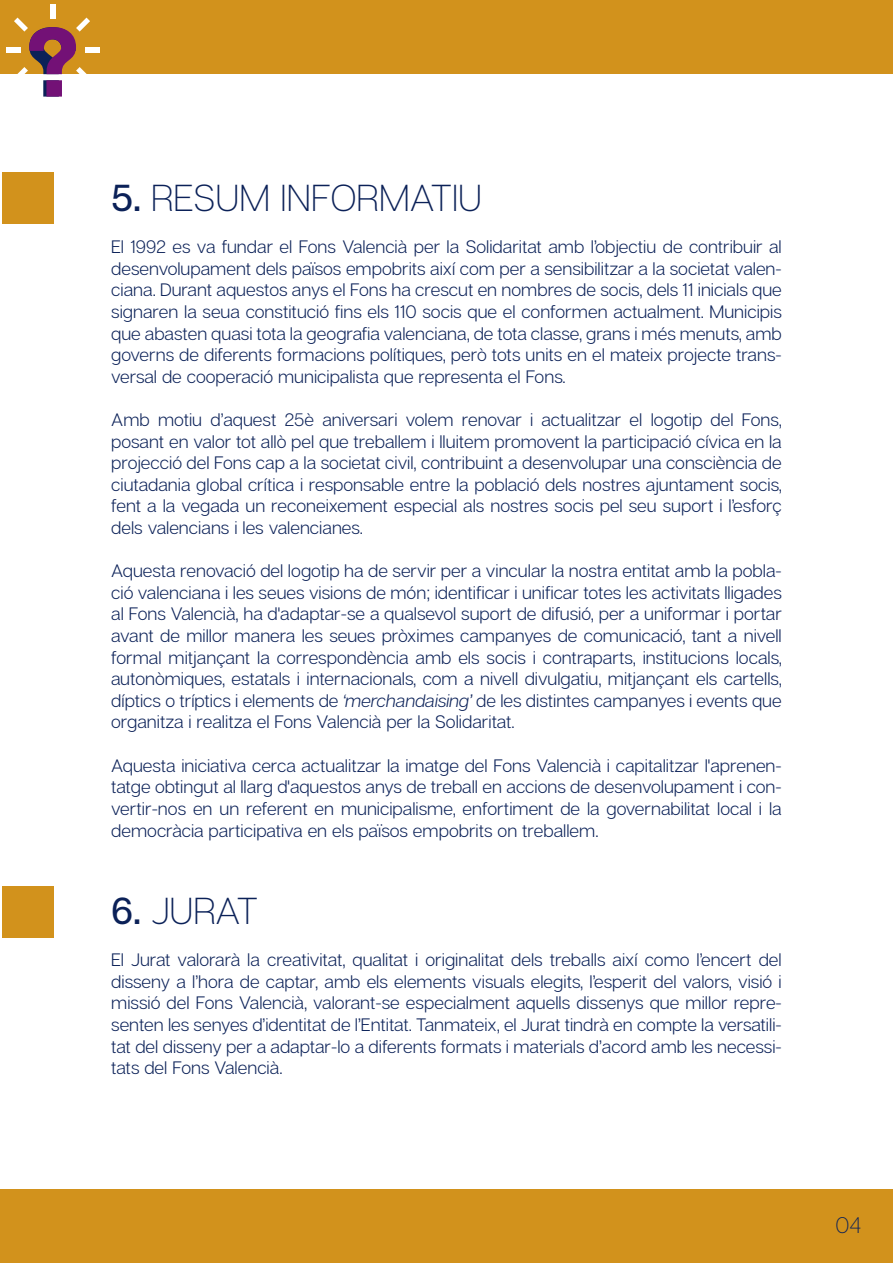
<style>
.page{position:relative;width:893px;height:1263px;background:#fff}
.page>*{position:absolute;margin:0;border:0;box-sizing:border-box;transform-origin:0 0}
.t1{font:200 37.5px "Articulat C Fv 2";color:#0b2158}
.t2{font:200 22.5px "Articulat C Fv 2";color:#0b2158}
.t3{font:300 18px/21.6px "Articulat C Fv 2";color:#0b2158;text-align:justify}
.s1{font-weight:500}
.s2{font-style:italic}
</style>
<div class="page">
<div style="left:0;top:1189px;width:893px;height:74px;background:#d2921c"></div>
<div style="left:0;top:0;width:893px;height:74px;background:#d2921c"></div>
<div style="left:50px;top:4px;width:5px;height:15px;background:#fff"></div>
<div style="left:85px;top:47px;width:15px;height:5px;background:#fff"></div>
<div style="left:6px;top:47px;width:15px;height:5px;background:#fff"></div>
<svg style="left:14px;top:18px;width:76px;height:79px"></svg>
<div style="left:2px;top:886px;width:51px;height:51px;background:#d2921c"></div>
<div style="left:2px;top:172px;width:51px;height:52px;background:#d2921c"></div>
<h1 class="t1" style="left:111px;top:177px;width:372px"><span class="s1">5.</span> RESUM INFORMATIU</h1>
<p class="t3" style="left:111px;top:236px;width:672px">El 1992 es va fundar el Fons Valencià per la Solidaritat amb l’objectiu de contribuir al desenvolupament dels països empobrits així com per a sensibilitzar a la societat valen&shy;ciana. Durant aquestos anys el Fons ha crescut en nombres de socis, dels 11 inicials que signaren la seua constitució fins els 110 socis que el conformen actualment. Municipis que abasten quasi tota la geografia valenciana, de tota classe, grans i més menuts, amb governs de diferents formacions polítiques, però tots units en el mateix projecte trans&shy;versal de cooperació municipalista que representa el Fons.</p>
<p class="t3" style="left:111px;top:409px;width:672px">Amb motiu d’aquest 25è aniversari volem renovar i actualitzar el logotip del Fons, posant en valor tot allò pel que treballem i lluitem promovent la participació cívica en la projecció del Fons cap a la societat civil, contribuint a desenvolupar una consciència de ciutadania global crítica i responsable entre la població dels nostres ajuntament socis, fent a la vegada un reconeixement especial als nostres socis pel seu suport i l’esforç dels valencians i les valencianes.</p>
<p class="t3" style="left:111px;top:560px;width:672px">Aquesta renovació del logotip ha de servir per a vincular la nostra entitat amb la pobla&shy;ció valenciana i les seues visions de món; identificar i unificar totes les activitats lligades al Fons Valencià, ha d'adaptar-se a qualsevol suport de difusió, per a uniformar i portar avant de millor manera les seues pròximes campanyes de comunicació, tant a nivell formal mitjançant la correspondència amb els socis i contraparts, institucions locals, autonòmiques, estatals i internacionals, com a nivell divulgatiu, mitjançant els cartells, díptics o tríptics i elements de <span class="s2">‘merchandaising’</span> de les distintes campanyes i events que organitza i realitza el Fons Valencià per la Solidaritat.</p>
<p class="t3" style="left:111px;top:755px;width:672px">Aquesta iniciativa cerca actualitzar la imatge del Fons Valencià i capitalitzar l'aprenen&shy;tatge obtingut al llarg d'aquestos anys de treball en accions de desenvolupament i con&shy;vertir-nos en un referent en municipalisme, enfortiment de la governabilitat local i la democràcia participativa en els països empobrits on treballem.</p>
<h1 class="t1" style="left:111px;top:889px;width:148px"><span class="s1">6.</span> JURAT</h1>
<p class="t3" style="left:111px;top:949px;width:672px">El Jurat valorarà la creativitat, qualitat i originalitat dels treballs així como l’encert del disseny a l’hora de captar, amb els elements visuals elegits, l’esperit del valors, visió i missió del Fons Valencià, valorant-se especialment aquells dissenys que millor repre&shy;senten les senyes d’identitat de l’Entitat. Tanmateix, el Jurat tindrà en compte la versatili&shy;tat del disseny per a adaptar-lo a diferents formats i materials d’acord amb les necessi&shy;tats del Fons Valencià.</p>
<p class="t2" style="left:835px;top:1213px;width:27px">04</p>
</div>
